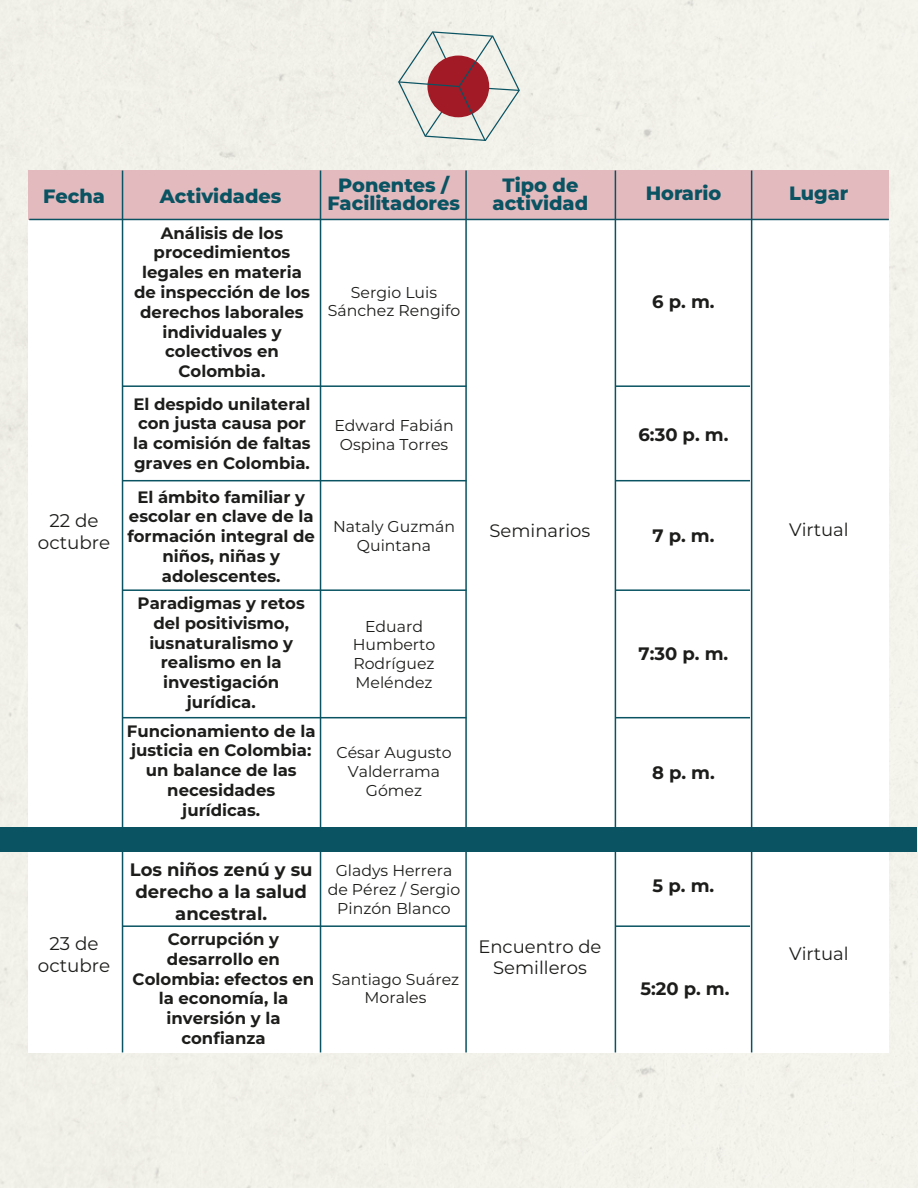
<style>
.page{position:relative;width:918px;height:1188px;background:#f2f1ea}
.page>*{position:absolute;margin:0;border:0;box-sizing:border-box;transform-origin:0 0}
.t1{font:800 19.2px/18.3px "Montserrat";color:#095362;text-align:center}
.t2{font:18.3px/22px "Montserrat";color:#1d1d1b;text-align:center}
.t3{font:700 18px/21.6px "Montserrat";color:#1d1d1b;text-align:center}
.t4{font:18px/21.6px "Montserrat";color:#1d1d1b;text-align:center}
.t5{font:700 16.5px/19.8px "Montserrat";color:#1d1d1b;text-align:center}
.t6{font:15.75px/18.9px "Montserrat";color:#1d1d1b;text-align:center}
</style>
<div class="page">
<div style="left:28px;top:170px;width:862px;height:882px;background:#fff"></div>
<div style="left:28px;top:170px;width:862px;height:50px;background:#e3babe"></div>
<hr style="left:29px;top:219px;width:860px;height:1px;background:#095362">
<hr style="left:122px;top:589px;width:344px;height:2px;background:#095362">
<hr style="left:320px;top:171px;width:1px;height:881px;background:#095362">
<hr style="left:122px;top:171px;width:1px;height:881px;background:#095362">
<hr style="left:465px;top:171px;width:2px;height:881px;background:#095362">
<hr style="left:615px;top:171px;width:1px;height:881px;background:#095362">
<hr style="left:751px;top:171px;width:1px;height:881px;background:#095362">
<hr style="left:616px;top:589px;width:134px;height:2px;background:#095362">
<hr style="left:122px;top:480px;width:344px;height:1px;background:#095362">
<hr style="left:616px;top:480px;width:134px;height:1px;background:#095362">
<hr style="left:122px;top:385px;width:344px;height:2px;background:#095362">
<hr style="left:616px;top:385px;width:134px;height:2px;background:#095362">
<hr style="left:122px;top:717px;width:344px;height:1px;background:#095362">
<hr style="left:616px;top:717px;width:134px;height:1px;background:#095362">
<hr style="left:122px;top:925px;width:344px;height:2px;background:#095362">
<hr style="left:616px;top:925px;width:134px;height:2px;background:#095362">
<svg style="left:398px;top:31px;width:122px;height:110px;background:#d2b8b6"></svg>
<div style="left:0;top:828px;width:917px;height:24px;background:#095362"></div>
<p class="t1" style="left:43px;top:186px;width:63px">Fecha</p>
<p class="t1" style="left:160px;top:186px;width:123px">Actividades</p>
<p class="t1" style="left:327px;top:175px;width:134px">Ponentes /<br>Facilitadores</p>
<p class="t1" style="left:493px;top:175px;width:97px">Tipo de actividad</p>
<p class="t1" style="left:646px;top:183px;width:77px">Horario</p>
<p class="t5" style="left:134px;top:222px;width:177px">Análisis de los procedimientos legales en materia de inspección de los derechos laborales individuales y colectivos en<br>Colombia.</p>
<p class="t5" style="left:133px;top:393px;width:179px;text-align:left">El despido unilateral con justa causa por la comisión de faltas graves en Colombia.</p>
<p class="t6" style="left:328px;top:282px;width:134px">Sergio Luis<br>Sánchez Rengifo</p>
<p class="t6" style="left:334px;top:415px;width:121px">Edward Fabián<br>Ospina Torres</p>
<p class="t3" style="left:652px;top:290px;width:64px">6 p. m.</p>
<p class="t3" style="left:639px;top:423px;width:91px">6:30 p. m.</p>
<p class="t1" style="left:789px;top:183px;width:61px">Lugar</p>
<p class="t2" style="left:38px;top:509px;width:74px">22 de octubre</p>
<p class="t2" style="left:38px;top:932px;width:74px">23 de octubre</p>
<p class="t5" style="left:127px;top:486px;width:189px">El ámbito familiar y escolar en clave de la formación integral de niños, niñas y adolescentes.</p>
<p class="t5" style="left:138px;top:592px;width:169px">Paradigmas y retos del positivismo, iusnaturalismo y realismo en la investigación jurídica.</p>
<p class="t5" style="left:127px;top:720px;width:190px">Funcionamiento de la justicia en Colombia: un balance de las necesidades jurídicas.</p>
<p class="t6" style="left:333px;top:516px;width:123px">Nataly Guzmán<br>Quintana</p>
<p class="t4" style="left:490px;top:519px;width:102px">Seminarios</p>
<p class="t4" style="left:789px;top:518px;width:61px">Virtual</p>
<p class="t3" style="left:652px;top:524px;width:64px">7 p. m.</p>
<p class="t6" style="left:353px;top:616px;width:84px">Eduard<br>Humberto<br>Rodríguez<br>Meléndez</p>
<p class="t6" style="left:336px;top:742px;width:117px">César Augusto<br>Valderrama<br>Gómez</p>
<p class="t3" style="left:639px;top:642px;width:91px">7:30 p. m.</p>
<p class="t3" style="left:652px;top:761px;width:64px">8 p. m.</p>
<p class="t3" style="left:130px;top:858px;width:184px">Los niños zenú y su derecho a la salud ancestral.</p>
<p class="t5" style="left:133px;top:928px;width:183px">Corrupción y desarrollo en<br>Colombia: efectos en la economía, la inversión y la confianza</p>
<p class="t6" style="left:328px;top:861px;width:134px">Gladys Herrera de Pérez / Sergio<br>Pinzón Blanco</p>
<p class="t3" style="left:653px;top:874px;width:63px">5 p. m.</p>
<p class="t4" style="left:478px;top:935px;width:125px">Encuentro de<br>Semilleros</p>
<p class="t6" style="left:332px;top:969px;width:129px">Santiago Suárez<br>Morales</p>
<p class="t3" style="left:640px;top:977px;width:91px">5:20 p. m.</p>
<p class="t4" style="left:789px;top:942px;width:61px">Virtual</p>
</div>
